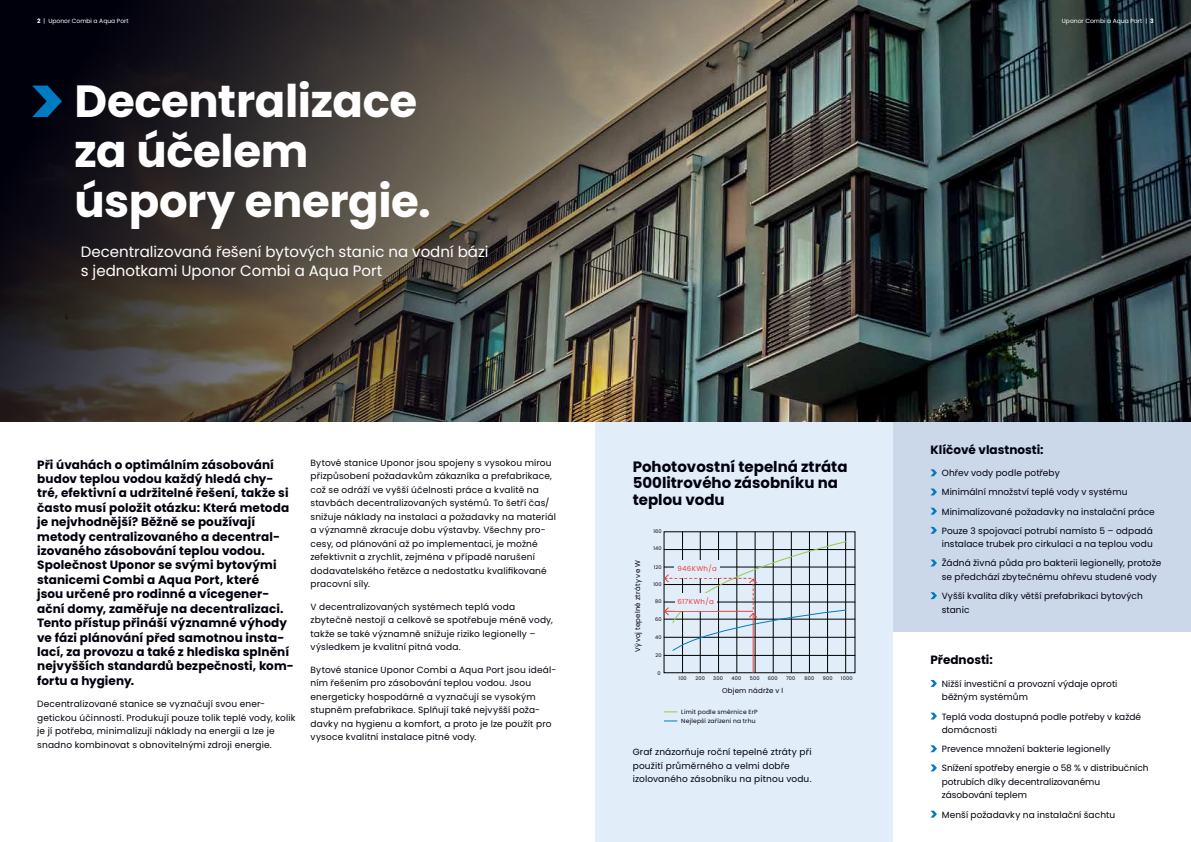
<style>
.page{position:relative;width:1191px;height:842px;background:#fff}
.page>*{position:absolute;margin:0;border:0;box-sizing:border-box;transform-origin:0 0}
.t1{font:700 45px/50px "Poppins";letter-spacing:-.01em;color:#fff}
.t2{font:15px/19px "Poppins";color:#fff}
.t3{font:700 15px/16.5px "Poppins";color:#00000d}
.t4{font:700 12px/14.4px "Poppins";letter-spacing:.01em;color:#00000d}
.t5{font:9px/13.5px "Poppins";letter-spacing:.015em;color:#00000d}
.t6{font:7px "Poppins";letter-spacing:.03em;color:#00000d}
.t7{font:7px "Poppins";letter-spacing:.025em;color:#ef3e33}
.t8{font:6px "Poppins";color:#fff}
.t9{font:6px/9.1px "Poppins";letter-spacing:.03em;color:#00000d}
.t10{font:5px "Poppins";letter-spacing:.03em;color:#00000d}
.s1{font-weight:700}
</style>
<div class="page">
<div style="left:595px;top:421px;width:298px;height:421px;background:#e1eef9"></div>
<div style="left:893px;top:421px;width:298px;height:210px;background:#cad8ea"></div>
<img style="left:0;top:0;width:1191px;height:421px">
<svg style="left:32px;top:86px;width:30px;height:31px"></svg>
<svg style="left:930px;top:680px;width:7px;height:7px"></svg>
<svg style="left:931px;top:713px;width:6px;height:6px"></svg>
<svg style="left:930px;top:745px;width:7px;height:7px"></svg>
<svg style="left:930px;top:764px;width:7px;height:7px"></svg>
<svg style="left:931px;top:811px;width:6px;height:6px"></svg>
<svg style="left:930px;top:469px;width:7px;height:7px"></svg>
<svg style="left:930px;top:488px;width:7px;height:7px"></svg>
<svg style="left:930px;top:508px;width:7px;height:7px"></svg>
<svg style="left:930px;top:527px;width:7px;height:7px"></svg>
<svg style="left:930px;top:559px;width:7px;height:7px"></svg>
<svg style="left:930px;top:592px;width:7px;height:7px"></svg>
<hr style="left:682px;top:531px;width:1px;height:142px;background:#000">
<hr style="left:664px;top:549px;width:191px;height:1px;background:#000">
<hr style="left:664px;top:567px;width:191px;height:1px;background:#000">
<hr style="left:664px;top:584px;width:191px;height:1px;background:#000">
<hr style="left:664px;top:602px;width:191px;height:1px;background:#000">
<hr style="left:664px;top:619px;width:191px;height:1px;background:#000">
<hr style="left:664px;top:637px;width:191px;height:1px;background:#000">
<hr style="left:664px;top:655px;width:191px;height:1px;background:#000">
<hr style="left:700px;top:531px;width:1px;height:142px;background:#000">
<hr style="left:718px;top:531px;width:1px;height:142px;background:#000">
<hr style="left:736px;top:531px;width:1px;height:142px;background:#000">
<hr style="left:755px;top:531px;width:1px;height:142px;background:#000">
<hr style="left:773px;top:531px;width:1px;height:142px;background:#000">
<hr style="left:791px;top:531px;width:1px;height:142px;background:#000">
<hr style="left:809px;top:531px;width:1px;height:142px;background:#000">
<hr style="left:827px;top:531px;width:1px;height:142px;background:#000">
<hr style="left:845px;top:531px;width:1px;height:142px;background:#000">
<hr style="left:752px;top:613px;width:1px;height:60px;background:#ef3e33">
<svg style="left:663px;top:540px;width:184px;height:112px"></svg>
<svg style="left:664px;top:711px;width:13px;height:1px"></svg>
<svg style="left:664px;top:720px;width:13px;height:1px"></svg>
<div style="left:674px;top:561px;width:45px;height:17px;background:#e1eef9"></div>
<div style="left:674px;top:593px;width:42px;height:17px;background:#e1eef9"></div>
<p class="t8" style="left:37px;top:17px;width:93px"><span class="s1">2</span> | Uponor Combi a Aqua Port</p>
<p class="t8" style="left:1062px;top:17px;width:93px">Uponor Combi a Aqua Port | <span class="s1">3</span></p>
<h1 class="t1" style="left:74px;top:77px;width:358px">Decentralizace za účelem úspory energie.</h1>
<h2 class="t2" style="left:81px;top:242px;width:409px">Decentralizovaná řešení bytových stanic na vodní bázi s jednotkami Uponor Combi a Aqua Port</h2>
<p class="t4" style="left:37px;top:457px;width:258px">Při úvahách o optimálním zásobování budov teplou vodou každý hledá chy&shy;tré, efektivní a udržitelné řešení, takže si často musí položit otázku: Která metoda je nejvhodnější? Běžně se používají metody centralizovaného a decentral&shy;izovaného zásobování teplou vodou.<br>Společnost Uponor se svými bytovými stanicemi Combi a Aqua Port, které<br>jsou určené pro rodinné a vícegener&shy;ační domy, zaměřuje na decentralizaci.<br>Tento přístup přináší významné výhody ve fázi plánování před samotnou insta&shy;lací, za provozu a také z hlediska splnění nejvyšších standardů bezpečnosti, kom&shy;fortu a hygieny.</p>
<p class="t5" style="left:37px;top:697px;width:260px">Decentralizované stanice se vyznačují svou ener&shy;getickou účinností. Produkují pouze tolik teplé vody, kolik je jí potřeba, minimalizují náklady na energii a lze je snadno kombinovat s obnovitelnými zdroji energie.</p>
<p class="t5" style="left:310px;top:456px;width:247px">Bytové stanice Uponor jsou spojeny s vysokou mírou přizpůsobení požadavkům zákazníka a prefabrikace, což se odráží ve vyšší účelnosti práce a kvalitě na stavbách decentralizovaných systémů. To šetří čas/ snižuje náklady na instalaci a požadavky na materiál a významně zkracuje dobu výstavby. Všechny pro&shy;cesy, od plánování až po implementaci, je možné zefektivnit a zrychlit, zejména v případě narušení dodavatelského řetězce a nedostatku kvalifikované pracovní síly.</p>
<p class="t5" style="left:310px;top:600px;width:244px">V decentralizovaných systémech teplá voda zbytečně nestojí a celkově se spotřebuje méně vody, takže se také významně snižuje riziko legionelly – výsledkem je kvalitní pitná voda.</p>
<p class="t5" style="left:310px;top:663px;width:247px">Bytové stanice Uponor Combi a Aqua Port jsou ideál&shy;ním řešením pro zásobování teplou vodou. Jsou energeticky hospodárné a vyznačují se vysokým stupněm prefabrikace. Splňují také nejvyšší poža&shy;davky na hygienu a komfort, a proto je lze použít pro vysoce kvalitní instalace pitné vody.</p>
<h2 class="t3" style="left:632px;top:458px;width:216px">Pohotovostní tepelná ztráta<br>500litrového zásobníku na teplou vodu</h2>
<p class="t10" style="left:653px;top:528px;width:10px">160</p>
<p class="t6" style="left:633px;top:651px;width:93px;rotate:-90deg">Vývoj tepelné ztráty ve W</p>
<p class="t10" style="left:653px;top:546px;width:10px">140</p>
<p class="t10" style="left:653px;top:564px;width:9px">120</p>
<p class="t10" style="left:653px;top:581px;width:10px">100</p>
<p class="t10" style="left:655px;top:599px;width:8px">80</p>
<p class="t10" style="left:655px;top:616px;width:8px">60</p>
<p class="t10" style="left:655px;top:634px;width:8px">40</p>
<p class="t10" style="left:655px;top:652px;width:8px">20</p>
<p class="t10" style="left:657px;top:671px;width:5px">0</p>
<p class="t7" style="left:677px;top:564px;width:41px">946 KWh/a</p>
<p class="t7" style="left:677px;top:597px;width:38px">617 KWh/a</p>
<p class="t10" style="left:678px;top:675px;width:10px">100</p>
<p class="t10" style="left:695px;top:675px;width:11px">200</p>
<p class="t10" style="left:713px;top:675px;width:11px">300</p>
<p class="t10" style="left:731px;top:675px;width:11px">400</p>
<p class="t10" style="left:750px;top:675px;width:11px">500</p>
<p class="t10" style="left:767px;top:675px;width:11px">600</p>
<p class="t10" style="left:786px;top:675px;width:11px">700</p>
<p class="t10" style="left:804px;top:675px;width:11px">800</p>
<p class="t10" style="left:823px;top:675px;width:11px">900</p>
<p class="t10" style="left:841px;top:675px;width:13px">1000</p>
<p class="t9" style="left:681px;top:707px;width:78px">Limit podle směrnice ErP<br>Nejlepší zařízení na trhu</p>
<p class="t6" style="left:722px;top:687px;width:63px">Objem nádrže v l</p>
<p class="t5" style="left:632px;top:745px;width:180px">Graf znázorňuje roční tepelné ztráty při použití průměrného a velmi dobře izolovaného zásobníku na pitnou vodu.</p>
<h3 class="t4" style="left:930px;top:442px;width:115px">Klíčové vlastnosti:</h3>
<p class="t5" style="left:941px;top:463px;width:215px;line-height:19.2px">Ohřev vody podle potřeby<br>Minimální množství teplé vody v systému Minimalizované požadavky na instalační práce Pouze 3 spojovací potrubí namísto 5 – odpadá</p>
<p class="t5" style="left:941px;top:535px;width:221px;line-height:19.2px">instalace trubek pro cirkulaci a na teplou vodu<br>Žádná živná půda pro bakterii legionelly, protože</p>
<p class="t5" style="left:941px;top:567px;width:216px;line-height:19.2px">se předchází zbytečnému ohřevu studené vody<br>Vyšší kvalita díky větší prefabrikaci bytových</p>
<p class="t5" style="left:941px;top:603px;width:29px">stanic</p>
<h3 class="t4" style="left:930px;top:653px;width:64px">Přednosti:</h3>
<p class="t5" style="left:941px;top:677px;width:177px">Nižší investiční a provozní výdaje oproti běžným systémům</p>
<p class="t5" style="left:941px;top:710px;width:201px">Teplá voda dostupná podle potřeby v každé domácnosti</p>
<p class="t5" style="left:941px;top:739px;width:208px;line-height:19.2px">Prevence množení bakterie legionelly<br>Snížení spotřeby energie o 58 % v distribučních</p>
<p class="t5" style="left:941px;top:775px;width:160px">potrubích díky decentralizovanému zásobování teplem</p>
<p class="t5" style="left:941px;top:808px;width:175px">Menší požadavky na instalační šachtu</p>
</div>
